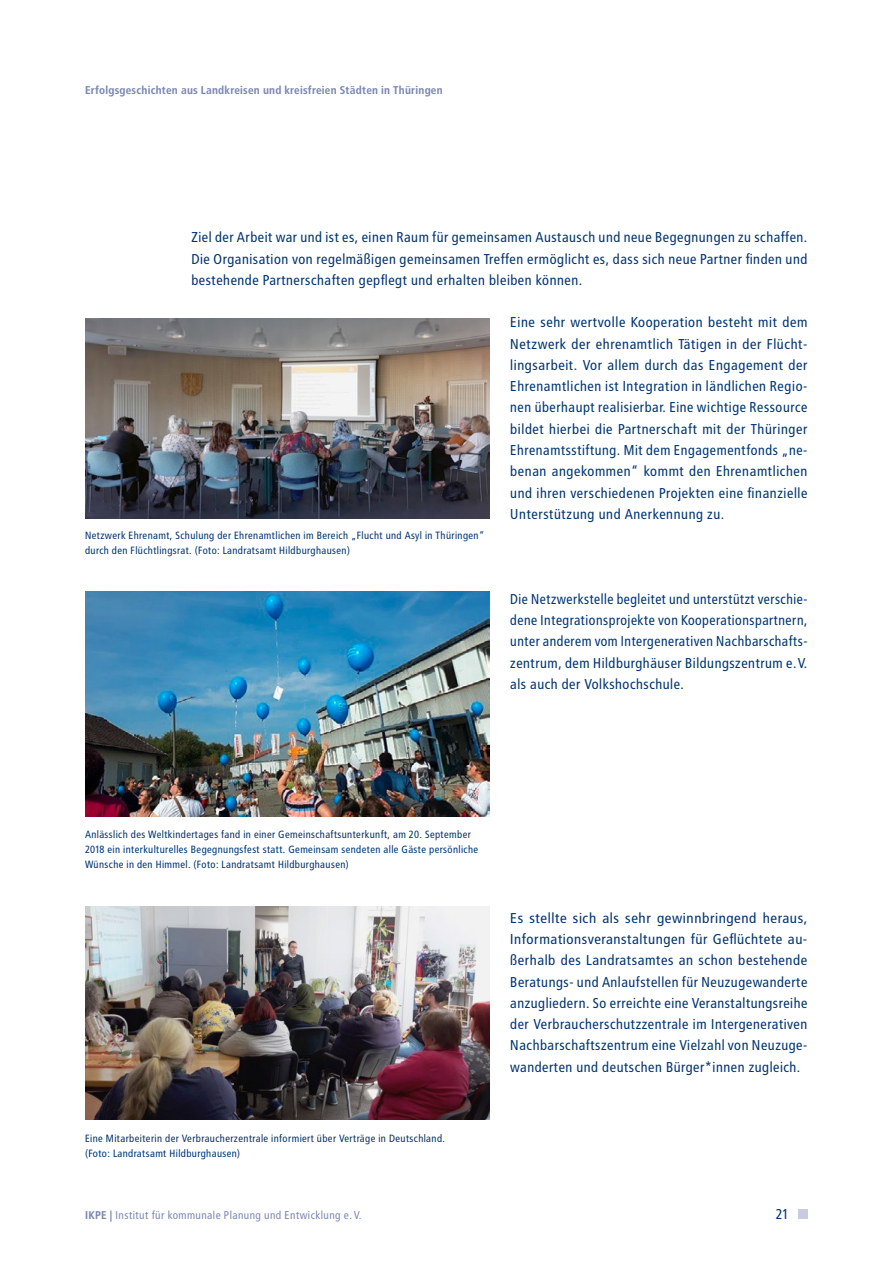
<style>
.page{position:relative;width:893px;height:1263px;background:#fff}
.page>*{position:absolute;margin:0;border:0;box-sizing:border-box;transform-origin:0 0}
.t1{font:14.25px/21.3px "Transit OT";color:#003472;text-align:justify}
.t2{font:14.25px/21.3px "Transit OT";color:#003472;text-align:justify;scale:1.05 1}
.t3{font:14.25px/21.3px "Transit OT";color:#003472;text-align:justify;scale:.95 1}
.t4{font:700 11.25px "Transit OT";color:#7c87b4}
.t5{font:11.25px "Transit OT";color:#7c87b4}
.t6{font:10.5px/15px "Transit OT";color:#003472}
.s1{font-weight:700}
</style>
<div class="page">
<img style="left:85px;top:319px;width:404px;height:199px">
<img style="left:85px;top:591px;width:404px;height:225px">
<img style="left:85px;top:907px;width:404px;height:212px">
<div style="left:798px;top:1209px;width:10px;height:10px;background:#c8cbe1"></div>
<p class="t4" style="left:85px;top:83px;width:359px">Erfolgsgeschichten aus Landkreisen und kreisfreien Städten in Thüringen</p>
<p class="t1" style="left:191px;top:227px;width:618px">Ziel der Arbeit war und ist es, einen Raum für gemeinsamen Austausch und neue Begegnungen zu schaffen.<br>Die Organisation von regelmäßigen gemeinsamen Treffen ermöglicht es, dass sich neue Partner finden und bestehende Partnerschaften gepflegt und erhalten bleiben können.</p>
<p class="t1" style="left:510px;top:312px;width:299px">Eine sehr wertvolle Kooperation besteht mit dem Netzwerk der ehrenamtlich Tätigen in der Flücht&shy;lingsarbeit. Vor allem durch das Engagement der Ehrenamtlichen ist Integration in ländlichen Regio&shy;nen überhaupt realisierbar. Eine wichtige Ressource bildet hierbei die Partnerschaft mit der Thüringer Ehrenamtsstiftung. Mit dem Engagementfonds „ne&shy;benan angekommen“ kommt den Ehrenamtlichen und ihren verschiedenen Projekten eine finanzielle Unterstützung und Anerkennung zu.</p>
<p class="t6" style="left:85px;top:528px;width:401px">Netzwerk Ehrenamt, Schulung der Ehrenamtlichen im Bereich „Flucht und Asyl in Thüringen“ durch den Flüchtlingsrat. (Foto: Landratsamt Hildburghausen)</p>
<p class="t3" style="left:510px;top:588px;width:315px">Die Netzwerkstelle begleitet und unterstützt verschie&shy;dene Integrationsprojekte von Kooperationspartnern, unter anderem vom Intergenerativen Nachbarschafts&shy;zentrum, dem Hildburghäuser Bildungszentrum e.V. als auch der Volkshochschule.</p>
<p class="t6" style="left:85px;top:826px;width:395px">Anlässlich des Weltkindertages fand in einer Gemeinschaftsunterkunft, am 20. September<br>2018 ein interkulturelles Begegnungsfest statt. Gemeinsam sendeten alle Gäste persönliche<br>Wünsche in den Himmel. (Foto: Landratsamt Hildburghausen)</p>
<p class="t6" style="left:85px;top:1130px;width:362px">Eine Mitarbeiterin der Verbraucherzentrale informiert über Verträge in Deutschland. (Foto: Landratsamt Hildburghausen)</p>
<p class="t2" style="left:510px;top:907px;width:285px">Es stellte sich als sehr gewinnbringend heraus, Informationsveranstaltungen für Geflüchtete au&shy;ßerhalb des Landratsamtes an schon bestehende Beratungs- und Anlaufstellen für Neuzugewanderte anzugliedern. So erreichte eine Veranstaltungsreihe der Verbraucherschutzzentrale im Intergenerativen Nachbarschaftszentrum eine Vielzahl von Neuzuge&shy;wanderten und deutschen Bürger*innen zugleich.</p>
<p class="t5" style="left:85px;top:1208px;width:278px"><span class="s1">IKPE |</span> Institut für kommunale Planung und Entwicklung e.V.</p>
<p class="t1" style="left:776px;top:1203px;width:15px">21</p>
</div>
